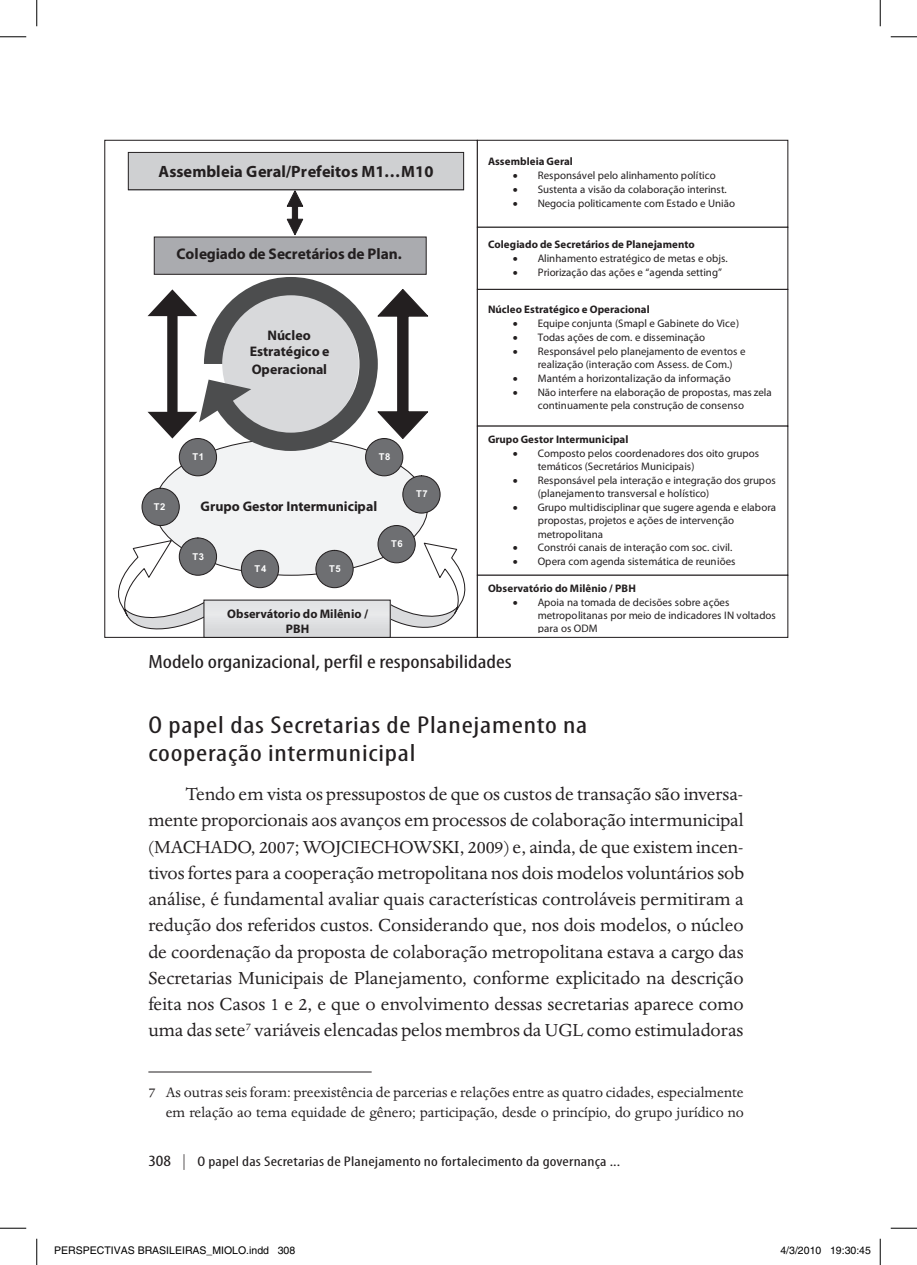
<style>
.page{position:relative;width:917px;height:1265px;background:#fff}
.page>*{position:absolute;margin:0;border:0;box-sizing:border-box;transform-origin:0 0}
.t1{font:condensed 24.5px/28px "Myriad Pro";letter-spacing:.025em;color:#231f20;scale:1.25 1}
.t2{font:20.12px/26.2px "Dante MT Std";color:#231f20;text-align:justify}
.t3{font:condensed 19.25px "Myriad Pro";color:#231f20;scale:1.25 1}
.t4{font:700 16.45px "Myriad Pro";color:#231f20}
.t5{font:15.75px/19.2px "Dante MT Std";color:#231f20;text-align:right}
.t6{font:700 15.4px "Myriad Pro";letter-spacing:-.01em;color:#231f20}
.t7{font:condensed 14px "Myriad Pro";letter-spacing:.01em;color:#231f20;scale:1.25 1}
.t8{font:700 13.83px/17.3px "Myriad Pro";color:#231f20;text-align:center}
.t9{font:700 12.42px/15.4px "Myriad Pro";color:#231f20;text-align:center}
.t10{font:10.85px/13.5px "Myriad Pro";letter-spacing:-.005em;color:#231f20}
.t11{font:700 10.85px "Myriad Pro";letter-spacing:.005em;color:#231f20}
.t12{font:10.5px "Helvetica";color:#000}
.t13{font:700 9.45px "Arial";letter-spacing:.075em;color:#fff}
.s1{font-size:15.75px}
.s2{font-family:"Dante MT Std";font-stretch:normal;font-size:15.75px}
</style>
<div class="page">
<svg style="left:118px;top:539px;width:94px;height:91px"></svg>
<svg style="left:380px;top:542px;width:86px;height:86px"></svg>
<div style="left:154px;top:438px;width:274px;height:137px;background:#f2f3f4;border:1px solid #231f20;border-radius:50%"></div>
<div style="left:179px;top:438px;width:38px;height:38px;background:#6e6f72;border:1px solid #231f20;border-radius:50%"></div>
<div style="left:141px;top:487px;width:39px;height:39px;background:#6e6f72;border:1px solid #231f20;border-radius:50%"></div>
<div style="left:179px;top:537px;width:38px;height:38px;background:#6e6f72;border:1px solid #231f20;border-radius:50%"></div>
<div style="left:241px;top:549px;width:38px;height:39px;background:#6e6f72;border:1px solid #231f20;border-radius:50%"></div>
<div style="left:315px;top:549px;width:39px;height:39px;background:#6e6f72;border:1px solid #231f20;border-radius:50%"></div>
<div style="left:377px;top:525px;width:39px;height:38px;background:#6e6f72;border:1px solid #231f20;border-radius:50%"></div>
<div style="left:402px;top:475px;width:39px;height:38px;background:#6e6f72;border:1px solid #231f20;border-radius:50%"></div>
<div style="left:365px;top:438px;width:38px;height:38px;background:#6e6f72;border:1px solid #231f20;border-radius:50%"></div>
<div style="left:154px;top:236px;width:272px;height:38px;background:#aaabaf"></div>
<div style="left:128px;top:153px;width:336px;height:37px;background:#cfd0d2"></div>
<div style="left:128px;top:152px;width:336px;height:38px;border:1px solid #231f20"></div>
<svg style="left:148px;top:277px;width:281px;height:174px"></svg>
<svg style="left:286px;top:190px;width:18px;height:45px"></svg>
<div style="left:477px;top:140px;width:311px;height:88px;background:#fff;border:1px solid #231f20"></div>
<div style="left:477px;top:227px;width:311px;height:63px;background:#fff;border:1px solid #231f20"></div>
<div style="left:477px;top:289px;width:311px;height:137px;background:#fff;border:1px solid #231f20"></div>
<div style="left:477px;top:425px;width:311px;height:150px;background:#fff"></div>
<hr style="left:204px;top:601px;width:186px;height:1px;background:#e1e2e4">
<hr style="left:204px;top:602px;width:186px;height:1px;background:#e2e3e5">
<hr style="left:204px;top:603px;width:186px;height:1px;background:#e2e3e5">
<hr style="left:204px;top:604px;width:186px;height:1px;background:#e3e4e6">
<hr style="left:204px;top:605px;width:186px;height:1px;background:#e3e4e6">
<hr style="left:204px;top:606px;width:186px;height:1px;background:#e4e5e7">
<hr style="left:204px;top:607px;width:186px;height:1px;background:#e4e5e7">
<hr style="left:204px;top:608px;width:186px;height:1px;background:#e5e6e8">
<hr style="left:204px;top:609px;width:186px;height:1px;background:#e6e7e9">
<hr style="left:204px;top:610px;width:186px;height:1px;background:#e7e8e9">
<hr style="left:204px;top:611px;width:186px;height:1px;background:#e7e8e9">
<hr style="left:204px;top:612px;width:186px;height:1px;background:#e8e9ea">
<hr style="left:204px;top:613px;width:186px;height:1px;background:#e9eaeb">
<hr style="left:204px;top:614px;width:186px;height:1px;background:#e8e9ea">
<hr style="left:204px;top:615px;width:186px;height:1px;background:#e7e8e9">
<hr style="left:204px;top:616px;width:186px;height:1px;background:#e6e7e9">
<hr style="left:204px;top:617px;width:186px;height:1px;background:#e5e6e8">
<hr style="left:204px;top:618px;width:186px;height:1px;background:#e3e4e6">
<hr style="left:204px;top:619px;width:186px;height:1px;background:#e2e3e5">
<hr style="left:204px;top:620px;width:186px;height:1px;background:#e1e2e4">
<hr style="left:204px;top:621px;width:186px;height:1px;background:#e0e1e3">
<hr style="left:204px;top:622px;width:186px;height:1px;background:#dedfe1">
<hr style="left:204px;top:623px;width:186px;height:1px;background:#dedfe1">
<hr style="left:204px;top:624px;width:186px;height:1px;background:#dcdddf">
<hr style="left:204px;top:625px;width:186px;height:1px;background:#dcdddf">
<hr style="left:204px;top:626px;width:186px;height:1px;background:#dbdcde">
<hr style="left:204px;top:627px;width:186px;height:1px;background:#dadbdd">
<hr style="left:204px;top:628px;width:186px;height:1px;background:#dadbdd">
<hr style="left:204px;top:629px;width:186px;height:1px;background:#d8d9db">
<hr style="left:204px;top:630px;width:186px;height:1px;background:#d8d9db">
<hr style="left:204px;top:631px;width:186px;height:1px;background:#d8d9db">
<hr style="left:204px;top:632px;width:186px;height:1px;background:#d8d9db">
<hr style="left:204px;top:633px;width:186px;height:1px;background:#d7d8da">
<hr style="left:204px;top:634px;width:186px;height:1px;background:#d7d8da">
<div style="left:477px;top:574px;width:311px;height:63px;background:#fff;border:1px solid #231f20"></div>
<hr style="left:148px;top:1071px;width:224px;height:1px;background:#231f20">
<svg style="left:0;top:36px;width:26px;height:1px"></svg>
<svg style="left:891px;top:36px;width:26px;height:1px"></svg>
<svg style="left:0;top:1227px;width:26px;height:1px"></svg>
<svg style="left:891px;top:1227px;width:26px;height:1px"></svg>
<svg style="left:36px;top:0;width:1px;height:26px"></svg>
<svg style="left:36px;top:1238px;width:1px;height:26px"></svg>
<svg style="left:880px;top:0;width:1px;height:26px"></svg>
<svg style="left:880px;top:1238px;width:1px;height:26px"></svg>
<div style="left:815px;top:1246px;width:6px;height:8px;border:1px solid #fff;border-radius:50%"></div>
<h3 class="t4" style="left:159px;top:161px;width:276px">Assembleia Geral/Prefeitos M1…M10</h3>
<h3 class="t6" style="left:177px;top:244px;width:227px">Colegiado de Secretários de Plan.</h3>
<p class="t8" style="left:250px;top:325px;width:81px">Núcleo<br>Estratégico e<br>Operacional</p>
<p class="t13" style="left:154px;top:501px;width:13px">T2</p>
<p class="t13" style="left:192px;top:451px;width:13px">T1</p>
<p class="t13" style="left:379px;top:451px;width:13px">T8</p>
<p class="t8" style="left:201px;top:497px;width:178px">Grupo Gestor Intermunicipal</p>
<p class="t13" style="left:192px;top:551px;width:13px">T3</p>
<p class="t13" style="left:254px;top:563px;width:13px">T4</p>
<p class="t13" style="left:329px;top:563px;width:13px">T5</p>
<p class="t13" style="left:391px;top:538px;width:13px">T6</p>
<p class="t13" style="left:416px;top:488px;width:13px">T7</p>
<p class="t11" style="left:488px;top:155px;width:86px">Assembleia Geral</p>
<p class="t10" style="left:513px;top:169px;width:204px">• Responsável pelo alinhamento político</p>
<p class="t10" style="left:513px;top:183px;width:215px">• Sustenta a visão da colaboração interinst.</p>
<p class="t10" style="left:513px;top:196px;width:224px">• Negocia politicamente com Estado e União</p>
<p class="t11" style="left:488px;top:237px;width:208px">Colegiado de Secretários de Planejamento</p>
<p class="t10" style="left:513px;top:251px;width:216px">• Alinhamento estratégico de metas e objs.</p>
<p class="t10" style="left:513px;top:265px;width:211px">• Priorização das ações e “agenda setting”</p>
<p class="t11" style="left:488px;top:302px;width:163px">Núcleo Estratégico e Operacional</p>
<p class="t10" style="left:513px;top:316px;width:228px">• Equipe conjunta (Smapl e Gabinete do Vice)</p>
<p class="t10" style="left:513px;top:330px;width:194px">• Todas ações de com. e disseminação</p>
<p class="t10" style="left:538px;top:344px;width:209px;text-indent:-25px">• Responsável pelo planejamento de eventos e realização (interação com Assess. de Com.)</p>
<p class="t10" style="left:513px;top:371px;width:219px">• Mantém a horizontalização da informação</p>
<p class="t10" style="left:513px;top:385px;width:260px;line-height:13px;text-align:center">• Não interfere na elaboração de propostas, mas zela continuamente pela construção de consenso</p>
<p class="t11" style="left:488px;top:432px;width:142px">Grupo Gestor Intermunicipal</p>
<p class="t10" style="left:538px;top:446px;width:223px;text-indent:-25px">• Composto pelos coordenadores dos oito grupos temáticos (Secretários Municipais)</p>
<p class="t10" style="left:538px;top:473px;width:239px;text-indent:-25px">• Responsável pela interação e integração dos grupos (planejamento transversal e holístico)</p>
<p class="t10" style="left:538px;top:500px;width:240px;text-indent:-25px">• Grupo multidisciplinar que sugere agenda e elabora propostas, projetos e ações de intervenção metropolitana</p>
<p class="t10" style="left:513px;top:540px;width:221px">• Constrói canais de interação com soc. civil.</p>
<p class="t10" style="left:513px;top:554px;width:224px">• Opera com agenda sistemática de reuniões</p>
<p class="t11" style="left:488px;top:581px;width:150px">Observatório do Milênio / PBH</p>
<p class="t10" style="left:538px;top:595px;width:239px;text-indent:-25px">• Apoia na tomada de decisões sobre ações metropolitanas por meio de indicadores IN voltados para os ODM</p>
<h3 class="t3" style="left:148px;top:650px;width:292px">Modelo organizacional, perfil e responsabilidades</h3>
<p class="t9" style="left:227px;top:605px;width:142px">Observátorio do Milênio /<br>PBH</p>
<h1 class="t1" style="left:148px;top:710px;width:353px">O papel das Secretarias de Planejamento na cooperação intermunicipal</h1>
<p class="t2" style="left:148px;top:780px;width:597px;text-indent:37px">Tendo em vista os pressupostos de que os custos de transação são inversa&shy;mente proporcionais aos avanços em processos de colaboração intermunicipal (MACHADO, 2007; WOJCIECHOWSKI, 2009) e, ainda, de que existem incen&shy;tivos fortes para a cooperação metropolitana nos dois modelos voluntários sob análise, é fundamental avaliar quais características controláveis permitiram a redução dos referidos custos. Considerando que, nos dois modelos, o núcleo de coordenação da proposta de colaboração metropolitana estava a cargo das Secretarias Municipais de Planejamento, conforme explicitado na descrição feita nos Casos 1 e 2, e que o envolvimento dessas secretarias aparece como uma das sete<sup>7</sup> variáveis elencadas pelos membros da UGL como estimuladoras</p>
<h3 class="t5" style="left:148px;top:1082px;width:597px">7 As outras seis foram: preexistência de parcerias e relações entre as quatro cidades, especialmente em relação ao tema equidade de gênero; participação, desde o princípio, do grupo jurídico no</h3>
<p class="t7" style="left:148px;top:1152px;width:379px"><span class="s1">308</span> <span class="s2">|</span> O papel das Secretarias de Planejamento no fortalecimento da governança ...</p>
<p class="t12" style="left:54px;top:1244px;width:243px">PERSPECTIVAS BRASILEIRAS_MIOLO.indd 308</p>
<p class="t12" style="left:780px;top:1244px;width:92px">4/3/2010 19:30:45</p>
</div>
